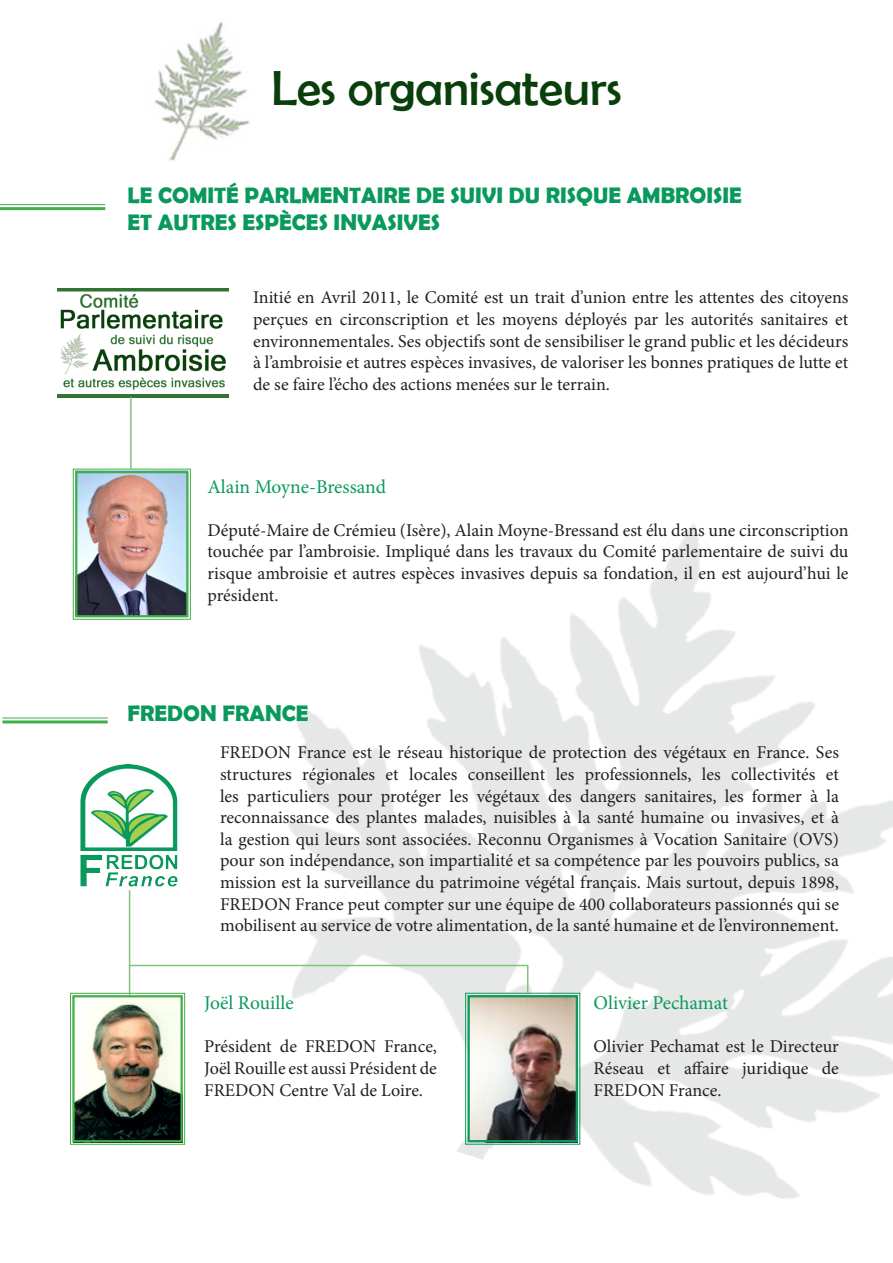
<style>
.page{position:relative;width:893px;height:1263px;background:#fff}
.page>*{position:absolute;margin:0;border:0;box-sizing:border-box;transform-origin:0 0}
.t1{font:49.5px "Berlin Sans FB";color:#093f0a}
.t2{font:700 22.5px "Berlin Sans FB Demi";color:#0a995d}
.t3{font:19.5px "Minion Pro";letter-spacing:-.005em;color:#0a995d}
.t4{font:18px/21.6px "Minion Pro";color:#231f20;text-align:justify}
</style>
<div class="page">
<img style="left:73px;top:468px;width:75px;height:152px">
<div style="left:75px;top:471px;width:113px;height:146px;border:2px solid #40ae49"></div>
<img style="left:154px;top:22px;width:96px;height:140px">
<img style="left:148px;top:468px;width:745px;height:731px">
<img style="left:57px;top:289px;width:172px;height:109px">
<hr style="left:130px;top:397px;width:2px;height:72px;background:#83c27d">
<img style="left:80px;top:764px;width:98px;height:139px">
<hr style="left:129px;top:890px;width:1px;height:105px;background:#83c27d">
<img style="left:465px;top:965px;width:116px;height:180px">
<hr style="left:129px;top:965px;width:398px;height:1px;background:#83c27d">
<hr style="left:0;top:204px;width:105px;height:1px;background:#40ae49">
<hr style="left:0;top:207px;width:105px;height:3px;background:#40ae49">
<hr style="left:2px;top:717px;width:106px;height:1px;background:#40ae49">
<hr style="left:2px;top:720px;width:106px;height:3px;background:#40ae49">
<img style="left:70px;top:992px;width:115px;height:153px">
<div style="left:72px;top:995px;width:111px;height:147px;border:2px solid #40ae49"></div>
<p class="t1" style="left:271px;top:60px;width:351px">Les organisateurs</p>
<p class="t2" style="left:128px;top:183px;width:616px">LE COMITÉ PARLMENTAIRE DE SUIVI DU RISQUE AMBROISIE</p>
<p class="t2" style="left:128px;top:210px;width:314px">ET AUTRES ESPÈCES INVASIVES</p>
<p class="t4" style="left:253px;top:287px;width:597px">Initié en Avril 2011, le Comité est un trait d’union entre les attentes des citoyens perçues en circonscription et les moyens déployés par les autorités sanitaires et environnementales. Ses objectifs sont de sensibiliser le grand public et les décideurs à l’ambroisie et autres espèces invasives, de valoriser les bonnes pratiques de lutte et de se faire l’écho des actions menées sur le terrain.</p>
<p class="t3" style="left:207px;top:473px;width:180px">Alain Moyne-Bressand</p>
<p class="t4" style="left:207px;top:519px;width:643px">Député-Maire de Crémieu (Isère), Alain Moyne-Bressand est élu dans une circonscription touchée par l’ambroisie. Impliqué dans les travaux du Comité parlementaire de suivi du risque ambroisie et autres espèces invasives depuis sa fondation, il en est aujourd’hui le président.</p>
<p class="t2" style="left:128px;top:700px;width:183px">FREDON FRANCE</p>
<p class="t4" style="left:220px;top:742px;width:620px">FREDON France est le réseau historique de protection des végétaux en France. Ses structures régionales et locales conseillent les professionnels, les collectivités et les particuliers pour protéger les végétaux des dangers sanitaires, les former à la reconnaissance des plantes malades, nuisibles à la santé humaine ou invasives, et à la gestion qui leurs sont associées. Reconnu Organismes à Vocation Sanitaire (OVS) pour son indépendance, son impartialité et sa compétence par les pouvoirs publics, sa mission est la surveillance du patrimoine végétal français. Mais surtout, depuis 1898, FREDON France peut compter sur une équipe de 400 collaborateurs passionnés qui se mobilisent au service de votre alimentation, de la santé humaine et de l’environnement.</p>
<p class="t3" style="left:204px;top:990px;width:91px">Joël Rouille</p>
<p class="t4" style="left:204px;top:1036px;width:234px">Président de FREDON France, Joël Rouille est aussi Président de FREDON Centre Val de Loire.</p>
<p class="t3" style="left:594px;top:990px;width:136px">Olivier Pechamat</p>
<p class="t4" style="left:594px;top:1036px;width:247px">Olivier Pechamat est le Directeur Réseau et affaire juridique de FREDON France.</p>
</div>
